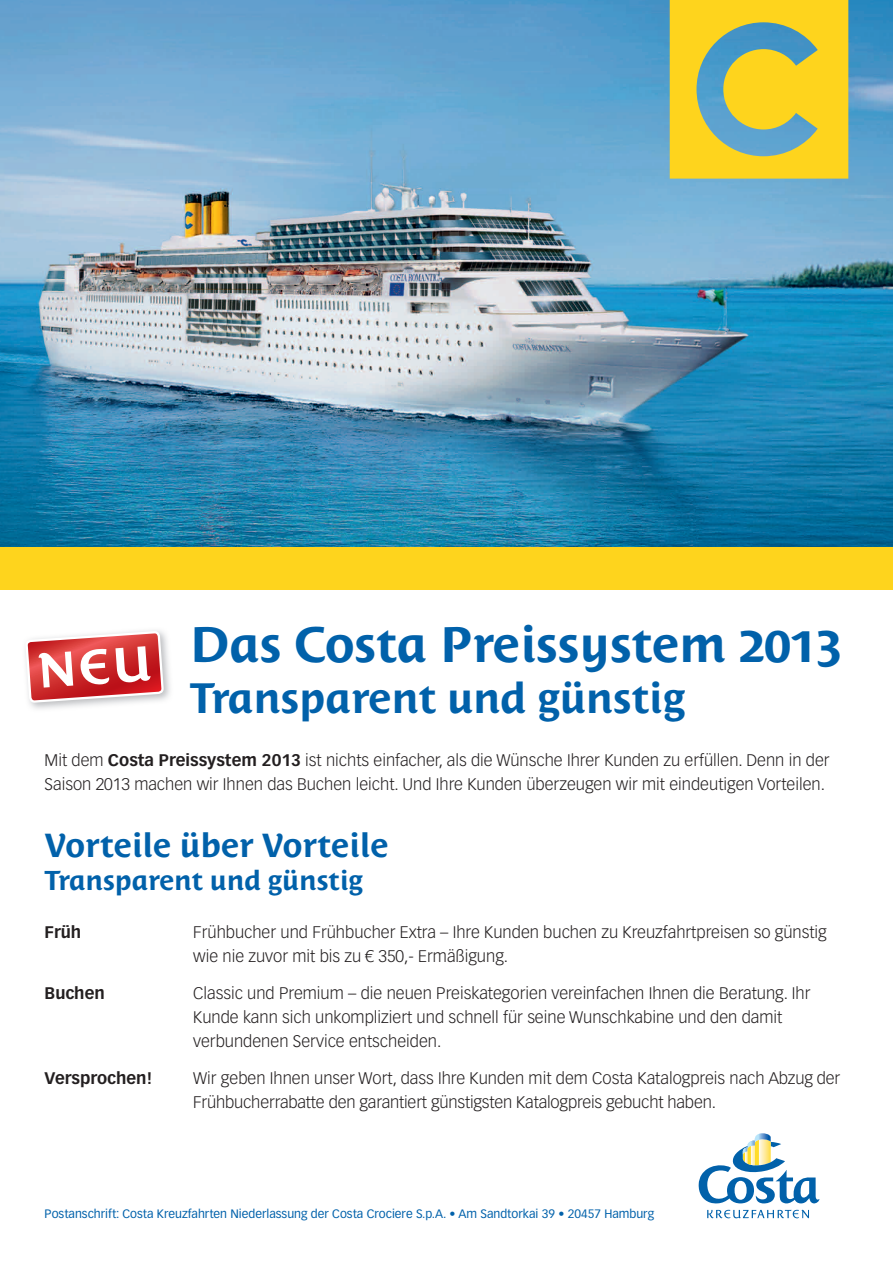
<style>
.page{position:relative;width:893px;height:1263px;background:#fff}
.page>*{position:absolute;margin:0;border:0;box-sizing:border-box;transform-origin:0 0}
.t1{font:700 49.5px "Costa";color:#0161aa}
.t2{font:700 42px "Costa";color:#0161aa}
.t3{font:700 33px "Costa";color:#0161aa}
.t4{font:700 27px "Costa";color:#0161aa}
.t5{font:300 16.5px/24px "Vectora LT";color:#231f20}
.t6{font:700 16.5px "Vectora LT";color:#231f20}
.t7{font:12px "Vectora LT";color:#0161aa}
.s1{font-weight:700}
</style>
<div class="page">
<img style="left:0;top:0;width:893px;height:547px">
<svg style="left:670px;top:0;width:178px;height:179px"></svg>
<svg style="left:698px;top:1133px;width:121px;height:70px"></svg>
<svg style="left:707px;top:1210px;width:102px;height:8px"></svg>
<div style="left:0;top:547px;width:893px;height:43px;background:#fed41d"></div>
<img style="left:25px;top:633px;width:145px;height:67px">
<svg style="left:26px;top:630px;width:137px;height:79px"></svg>
<h1 class="t1" style="left:190px;top:616px;width:654px">Das Costa Preissystem 2013</h1>
<h2 class="t2" style="left:190px;top:674px;width:496px">Transparent und günstig</h2>
<p class="t5" style="left:45px;top:748px;width:786px">Mit dem <span class="s1">Costa Preissystem 2013</span> ist nichts einfacher, als die Wünsche Ihrer Kunden zu erfüllen. Denn in der<br>Saison 2013 machen wir Ihnen das Buchen leicht. Und Ihre Kunden überzeugen wir mit eindeutigen Vorteilen.</p>
<h3 class="t3" style="left:45px;top:826px;width:345px">Vorteile über Vorteile</h3>
<h3 class="t4" style="left:45px;top:865px;width:320px">Transparent und günstig</h3>
<p class="t6" style="left:45px;top:922px;width:38px">Früh</p>
<p class="t5" style="left:193px;top:921px;width:635px">Frühbucher und Frühbucher Extra – Ihre Kunden buchen zu Kreuzfahrtpreisen so günstig wie nie zuvor mit bis zu € 350,- Ermäßigung.</p>
<p class="t6" style="left:45px;top:983px;width:62px">Buchen</p>
<p class="t5" style="left:193px;top:981px;width:619px">Classic und Premium – die neuen Preiskategorien vereinfachen Ihnen die Beratung. Ihr<br>Kunde kann sich unkompliziert und schnell für seine Wunschkabine und den damit verbundenen Service entscheiden.</p>
<p class="t6" style="left:45px;top:1068px;width:109px">Versprochen!</p>
<p class="t5" style="left:193px;top:1066px;width:649px">Wir geben Ihnen unser Wort, dass Ihre Kunden mit dem Costa Katalogpreis nach Abzug der<br>Frühbucherrabatte den garantiert günstigsten Katalogpreis gebucht haben.</p>
<p class="t7" style="left:45px;top:1207px;width:611px">Postanschrift: Costa Kreuzfahrten Niederlassung der Costa Crociere S.p.A. • Am Sandtorkai 39 • 20457 Hamburg</p>
</div>
